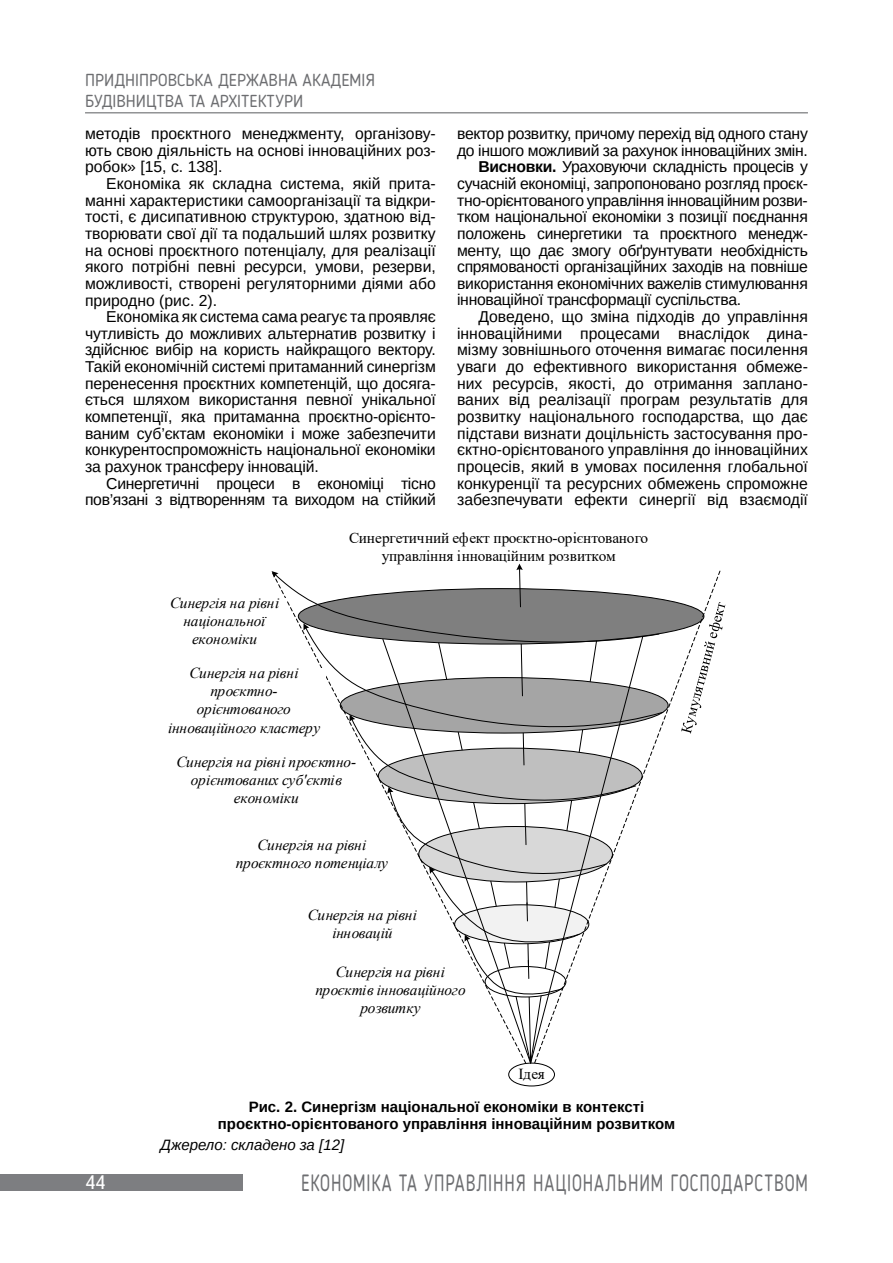
<style>
.page{position:relative;width:893px;height:1263px;background:#fff}
.page>*{position:absolute;margin:0;border:0;box-sizing:border-box;transform-origin:0 0}
.t1{font:23.4px "Blogger Sans";letter-spacing:.05em;color:#6d6e71;scale:.77 1}
.t2{font:19.5px "Ukrainian Text";color:#fff}
.t3{font:17.25px/20.7px "Blogger Sans";color:#6d6e71}
.t4{font:15.75px/16.6px "Arimo";letter-spacing:-.01em;color:#000;text-align:justify}
.t5{font:italic 15.3px/18px "Times New Roman";letter-spacing:-.015em;color:#000;text-align:center}
.t6{font:15.3px/18px "Times New Roman";letter-spacing:-.01em;color:#000;text-align:center}
.t7{font:700 15px/16.5px "Arimo";color:#000;text-align:center}
.t8{font:italic 15px "Arimo";color:#000}
.s1{font-weight:700}
</style>
<div class="page">
<hr style="left:85px;top:112px;width:723px;height:1px;background:#6d6e71">
<div style="left:0;top:1173px;width:242px;height:17px;background:#7d7e81"></div>
<svg style="left:676px;top:595px;width:50px;height:139px"></svg>
<div style="left:508px;top:1063px;width:47px;height:23px;border:1px solid #000;border-radius:50%"></div>
<svg style="left:271px;top:564px;width:389px;height:509px"></svg>
<svg style="left:383px;top:639px;width:147px;height:424px"></svg>
<svg style="left:530px;top:636px;width:113px;height:427px"></svg>
<p class="t3" style="left:85px;top:69px;width:291px">ПРИДНІПРОВСЬКА ДЕРЖАВНА АКАДЕМІЯ<br>БУДІВНИЦТВА ТА АРХІТЕКТУРИ</p>
<p class="t4" style="left:457px;top:125px;width:352px">вектор розвитку, причому перехід від одного стану</p>
<p class="t4" style="left:457px;top:142px;width:352px">до іншого можливий за рахунок інноваційних змін.</p>
<p class="t4" style="left:478px;top:159px;width:331px"><span class="s1">Висновки.</span> Ураховуючи складність процесів у</p>
<p class="t4" style="left:457px;top:175px;width:352px">сучасній економіці, запропоновано розгляд проєк-</p>
<p class="t4" style="left:457px;top:192px;width:352px">тно-орієнтованого управління інноваційним розви-</p>
<p class="t4" style="left:457px;top:209px;width:352px">тком національної економіки з позиції поєднання</p>
<p class="t4" style="left:457px;top:225px;width:352px">положень синергетики та проєктного менедж-</p>
<p class="t4" style="left:457px;top:242px;width:352px">менту, що дає змогу обґрунтувати необхідність</p>
<p class="t4" style="left:457px;top:259px;width:352px">спрямованості організаційних заходів на повніше</p>
<p class="t4" style="left:457px;top:275px;width:352px">використання економічних важелів стимулювання</p>
<p class="t4" style="left:457px;top:292px;width:286px">інноваційної трансформації суспільства.</p>
<p class="t4" style="left:478px;top:308px;width:331px">Доведено, що зміна підходів до управління</p>
<p class="t4" style="left:457px;top:325px;width:352px">інноваційними процесами внаслідок дина-</p>
<p class="t4" style="left:457px;top:342px;width:352px">мізму зовнішнього оточення вимагає посилення</p>
<p class="t4" style="left:457px;top:358px;width:352px">уваги до ефективного використання обмеже-</p>
<p class="t4" style="left:457px;top:375px;width:352px">них ресурсів, якості, до отримання заплано-</p>
<p class="t4" style="left:457px;top:392px;width:352px">ваних від реалізації програм результатів для</p>
<p class="t4" style="left:457px;top:408px;width:352px">розвитку національного господарства, що дає</p>
<p class="t4" style="left:457px;top:425px;width:352px">підстави визнати доцільність застосування про-</p>
<p class="t4" style="left:457px;top:442px;width:352px">єктно-орієнтованого управління до інноваційних</p>
<p class="t4" style="left:457px;top:458px;width:352px">процесів, який в умовах посилення глобальної</p>
<p class="t4" style="left:457px;top:475px;width:352px">конкуренції та ресурсних обмежень спроможне</p>
<p class="t4" style="left:457px;top:492px;width:352px">забезпечувати ефекти синергії від взаємодії</p>
<p class="t6" style="left:349px;top:528px;width:301px">Синергетичний ефект проєктно-орієнтованого управління інноваційним розвитком</p>
<p class="t4" style="left:85px;top:125px;width:352px">методів проєктного менеджменту, організову&shy;ють свою діяльність на основі інноваційних роз&shy;робок» [15, с. 138].</p>
<p class="t4" style="left:85px;top:175px;width:352px;text-indent:21px">Економіка як складна система, якій прита&shy;манні характеристики самоорганізації та відкри&shy;тості, є дисипативною структурою, здатною від&shy;творювати свої дії та подальший шлях розвитку на основі проєктного потенціалу, для реалізації якого потрібні певні ресурси, умови, резерви, можливості, створені регуляторними діями або природно (рис. 2).</p>
<p class="t4" style="left:85px;top:308px;width:352px;text-indent:21px">Економіка як система сама реагує та проявляє чутливість до можливих альтернатив розвитку і здійснює вибір на користь найкращого вектору.<br>Такій економічній системі притаманний синергізм перенесення проєктних компетенцій, що досяга&shy;ється шляхом використання певної унікальної компетенції, яка притаманна проєктно-орієнто&shy;ваним суб’єктам економіки і може забезпечити конкурентоспроможність національної економіки за рахунок трансферу інновацій.</p>
<p class="t4" style="left:85px;top:475px;width:352px;text-align:right">Синергетичні процеси в економіці тісно пов’язані з відтворенням та виходом на стійкий</p>
<p class="t5" style="left:170px;top:593px;width:111px">Синергія на рівні національної економіки</p>
<p class="t5" style="left:168px;top:664px;width:154px">Синергія на рівні проєктно&shy;орієнтованого інноваційного кластеру</p>
<p class="t5" style="left:176px;top:752px;width:181px">Синергія на рівні проєктно&shy;орієнтованих суб'єктів економіки</p>
<p class="t5" style="left:236px;top:835px;width:154px">Синергія на рівні проєктного потенціалу</p>
<p class="t5" style="left:308px;top:905px;width:111px">Синергія на рівні інновацій</p>
<p class="t5" style="left:315px;top:962px;width:152px">Синергія на рівні проєктів інноваційного розвитку</p>
<p class="t6" style="left:518px;top:1064px;width:28px">Ідея</p>
<p class="t7" style="left:218px;top:1099px;width:459px">Рис. 2. Синергізм національної економіки в контексті проєктно-орієнтованого управління інноваційним розвитком</p>
<p class="t8" style="left:161px;top:1134px;width:185px">Джерело: складено за [12]</p>
<p class="t2" style="left:85px;top:1172px;width:22px">44</p>
<h1 class="t1" style="left:301px;top:1168px;width:660px">ЕКОНОМІКА ТА УПРАВЛІННЯ НАЦІОНАЛЬНИМ ГОСПОДАРСТВОМ</h1>
</div>
